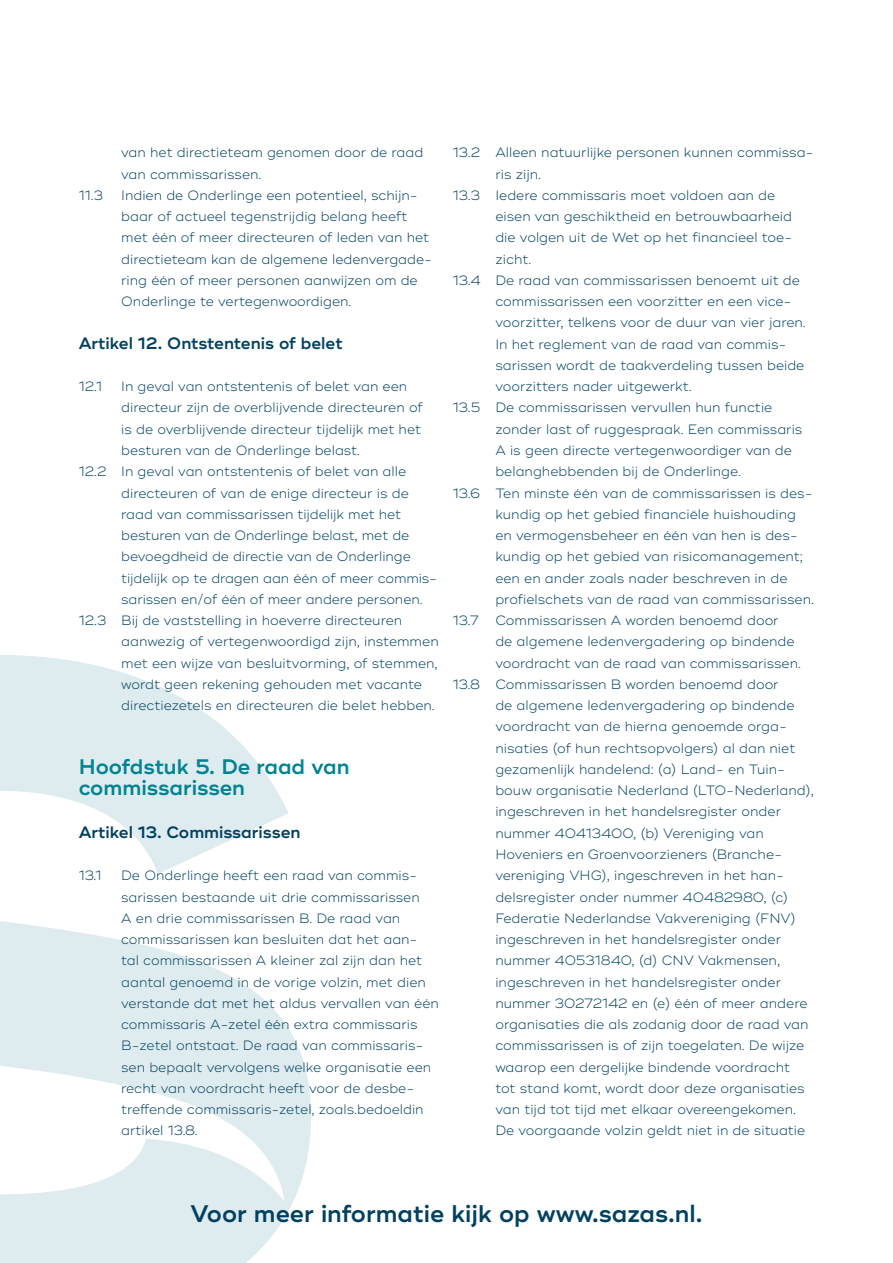
<style>
.page{position:relative;width:893px;height:1263px;background:#fff}
.page>*{position:absolute;margin:0;border:0;box-sizing:border-box;transform-origin:0 0}
.t1{font:600 24px "Ridley Grotesk";color:#014160}
._3_Tussenkop{font:600 21px/21.3px "Ridley Grotesk";color:#008392}
.Artikelkop{font:600 16.5px "Ridley Grotesk";color:#014160}
.Platte_tekst_insprin{font:300 13.5px/21.3px "Ridley Grotesk";color:#014160}
</style>
<div class="page">
<svg style="left:0;top:655px;width:311px;height:608px;fill:#deebef"></svg>
<p class="Platte_tekst_insprin" style="left:121px;top:142px;width:304px">van het directieteam genomen door de raad van commissarissen.</p>
<p class="Platte_tekst_insprin" style="left:79px;top:185px;width:26px">11.3</p>
<p class="Platte_tekst_insprin" style="left:121px;top:185px;width:313px">Indien de Onderlinge een potentieel, schijn&shy;baar of actueel tegenstrijdig belang heeft met één of meer directeuren of leden van het directieteam kan de algemene ledenvergade&shy;ring één of meer personen aanwijzen om de Onderlinge te vertegenwoordigen.</p>
<p class="Artikelkop" style="left:79px;top:333px;width:266px">Artikel 12. Ontstentenis of belet</p>
<p class="Platte_tekst_insprin" style="left:79px;top:376px;width:25px">12.1</p>
<p class="Platte_tekst_insprin" style="left:121px;top:376px;width:303px">In geval van ontstentenis of belet van een directeur zijn de overblijvende directeuren of is de overblijvende directeur tijdelijk met het besturen van de Onderlinge belast.</p>
<p class="Platte_tekst_insprin" style="left:121px;top:461px;width:318px;text-indent:-43px">12.2 In geval van ontstentenis of belet van alle directeuren of van de enige directeur is de raad van commissarissen tijdelijk met het besturen van de Onderlinge belast, met de bevoegdheid de directie van de Onderlinge tijdelijk op te dragen aan één of meer commis&shy;sarissen en/of één of meer andere personen.</p>
<p class="Platte_tekst_insprin" style="left:121px;top:610px;width:319px;text-indent:-43px">12.3 Bij de vaststelling in hoeverre directeuren aanwezig of vertegenwoordigd zijn, instemmen met een wijze van besluitvorming, of stemmen, wordt geen rekening gehouden met vacante directiezetels en directeuren die belet hebben.</p>
<p class="_3_Tussenkop" style="left:79px;top:756px;width:272px">Hoofdstuk 5. De raad van commissarissen</p>
<p class="Artikelkop" style="left:79px;top:822px;width:223px">Artikel 13. Commissarissen</p>
<p class="Platte_tekst_insprin" style="left:79px;top:865px;width:24px">13.1</p>
<p class="Platte_tekst_insprin" style="left:121px;top:865px;width:319px">De Onderlinge heeft een raad van commis&shy;sarissen bestaande uit drie commissarissen<br>A en drie commissarissen B. De raad van commissarissen kan besluiten dat het aan&shy;tal commissarissen A kleiner zal zijn dan het aantal genoemd in de vorige volzin, met dien verstande dat met het aldus vervallen van één commissaris A-zetel één extra commissaris B-zetel ontstaat. De raad van commissaris&shy;sen bepaalt vervolgens welke organisatie een recht van voordracht heeft voor de desbe&shy;treffende commissaris-zetel, zoals.bedoeldin artikel 13.8.</p>
<p class="Platte_tekst_insprin" style="left:495px;top:142px;width:320px;text-indent:-43px">13.2 Alleen natuurlijke personen kunnen commissa&shy;ris zijn.</p>
<p class="Platte_tekst_insprin" style="left:495px;top:185px;width:299px;text-indent:-43px">13.3 Iedere commissaris moet voldoen aan de eisen van geschiktheid en betrouwbaarheid die volgen uit de Wet op het financieel toe&shy;zicht.</p>
<p class="Platte_tekst_insprin" style="left:495px;top:270px;width:312px;text-indent:-43px">13.4 De raad van commissarissen benoemt uit de commissarissen een voorzitter en een vice&shy;voorzitter, telkens voor de duur van vier jaren.<br>In het reglement van de raad van commis&shy;sarissen wordt de taakverdeling tussen beide voorzitters nader uitgewerkt.</p>
<p class="Platte_tekst_insprin" style="left:495px;top:397px;width:309px;text-indent:-43px">13.5 De commissarissen vervullen hun functie zonder last of ruggespraak. Een commissaris A is geen directe vertegenwoordiger van de belanghebbenden bij de Onderlinge.</p>
<p class="Platte_tekst_insprin" style="left:495px;top:482px;width:320px;text-indent:-43px">13.6 Ten minste één van de commissarissen is des&shy;kundig op het gebied financiële huishouding en vermogensbeheer en één van hen is des&shy;kundig op het gebied van risicomanagement; een en ander zoals nader beschreven in de profielschets van de raad van commissarissen.</p>
<p class="Platte_tekst_insprin" style="left:495px;top:610px;width:307px;text-indent:-43px">13.7 Commissarissen A worden benoemd door<br>de algemene ledenvergadering op bindende voordracht van de raad van commissarissen.</p>
<p class="Platte_tekst_insprin" style="left:495px;top:674px;width:320px;text-indent:-43px">13.8 Commissarissen B worden benoemd door<br>de algemene ledenvergadering op bindende voordracht van de hierna genoemde orga&shy;nisaties (of hun rechtsopvolgers) al dan niet gezamenlijk handelend: (a) Land- en Tuin&shy;bouw organisatie Nederland (LTO-Nederland), ingeschreven in het handelsregister onder nummer 40413400, (b) Vereniging van Hoveniers en Groenvoorzieners (Branche&shy;vereniging VHG), ingeschreven in het han&shy;delsregister onder nummer 40482980, (c)<br>Federatie Nederlandse Vakvereniging (FNV) ingeschreven in het handelsregister onder nummer 40531840, (d) CNV Vakmensen, ingeschreven in het handelsregister onder nummer 30272142 en (e) één of meer andere organisaties die als zodanig door de raad van commissarissen is of zijn toegelaten. De wijze waarop een dergelijke bindende voordracht<br>tot stand komt, wordt door deze organisaties van tijd tot tijd met elkaar overeengekomen.<br>De voorgaande volzin geldt niet in de situatie</p>
<h1 class="t1" style="left:191px;top:1199px;width:513px">Voor meer informatie kijk op www.sazas.nl.</h1>
</div>
